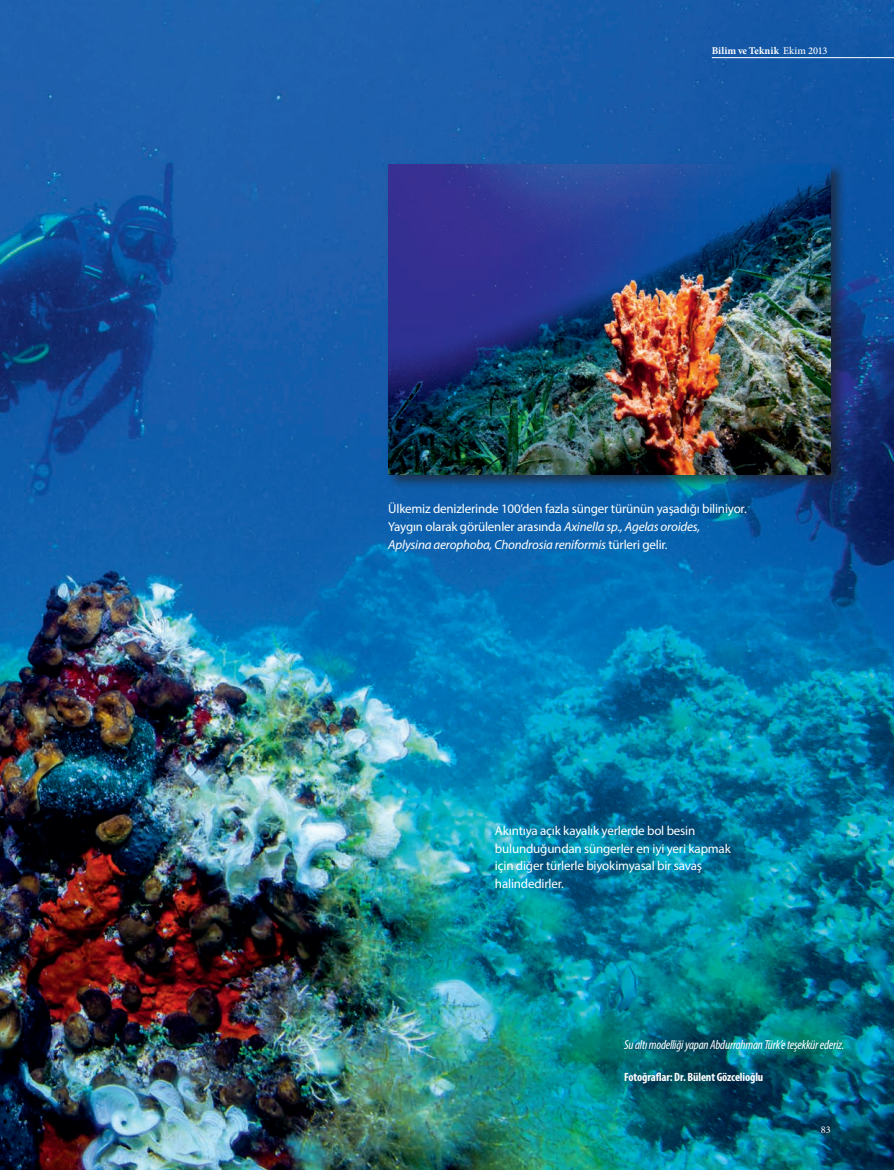
<style>
.page{position:relative;width:894px;height:1170px;background:#fff}
.page>*{position:absolute;margin:0;border:0;box-sizing:border-box;transform-origin:0 0}
.t1{font:13.05px/17.9px "Myriad Pro";letter-spacing:-.015em;color:#fff}
.t2{font:italic condensed 13.05px "Myriad Pro";letter-spacing:-.015em;color:#fff}
.t3{font:700 condensed 12px "Myriad Pro";letter-spacing:-.01em;color:#fff}
.t4{font:700 10.35px "Minion Pro";letter-spacing:.005em;color:#fff}
.t5{font:10.35px "Minion Pro";color:#fff}
.s1{font-weight:500}
.s2{font-style:italic}
</style>
<div class="page">
<img style="left:0;top:0;width:894px;height:1170px">
<hr style="left:712px;top:57px;width:182px;height:1px;background:#fff">
<div style="left:386px;top:162px;width:460px;height:328px;background:#231f20;opacity:.65"></div>
<img style="left:388px;top:164px;width:443px;height:311px">
<p class="t4" style="left:712px;top:43px;width:117px">Bilim ve Teknik <span class="s1">Ekim 2013</span></p>
<p class="t1" style="left:388px;top:500px;width:360px">Ülkemiz denizlerinde 100’den fazla sünger türünün yaşadığı biliniyor.<br>Yaygın olarak görülenler arasında <span class="s2">Axinella sp., Agelas oroides,<br>Aplysina aerophoba, Chondrosia reniformis</span> türleri gelir.</p>
<p class="t1" style="left:495px;top:821px;width:237px">Akıntıya açık kayalık yerlerde bol besin bulunduğundan süngerler en iyi yeri kapmak için diğer türlerle biyokimyasal bir savaş halindedirler.</p>
<p class="t2" style="left:624px;top:1037px;width:222px">Su altı modelliği yapan Abdurrahman Türk’e teşekkür ederiz.</p>
<p class="t3" style="left:624px;top:1070px;width:141px">Fotoğraflar: Dr. Bülent Gözcelioğlu</p>
<p class="t5" style="left:821px;top:1123px;width:11px">83</p>
</div>
